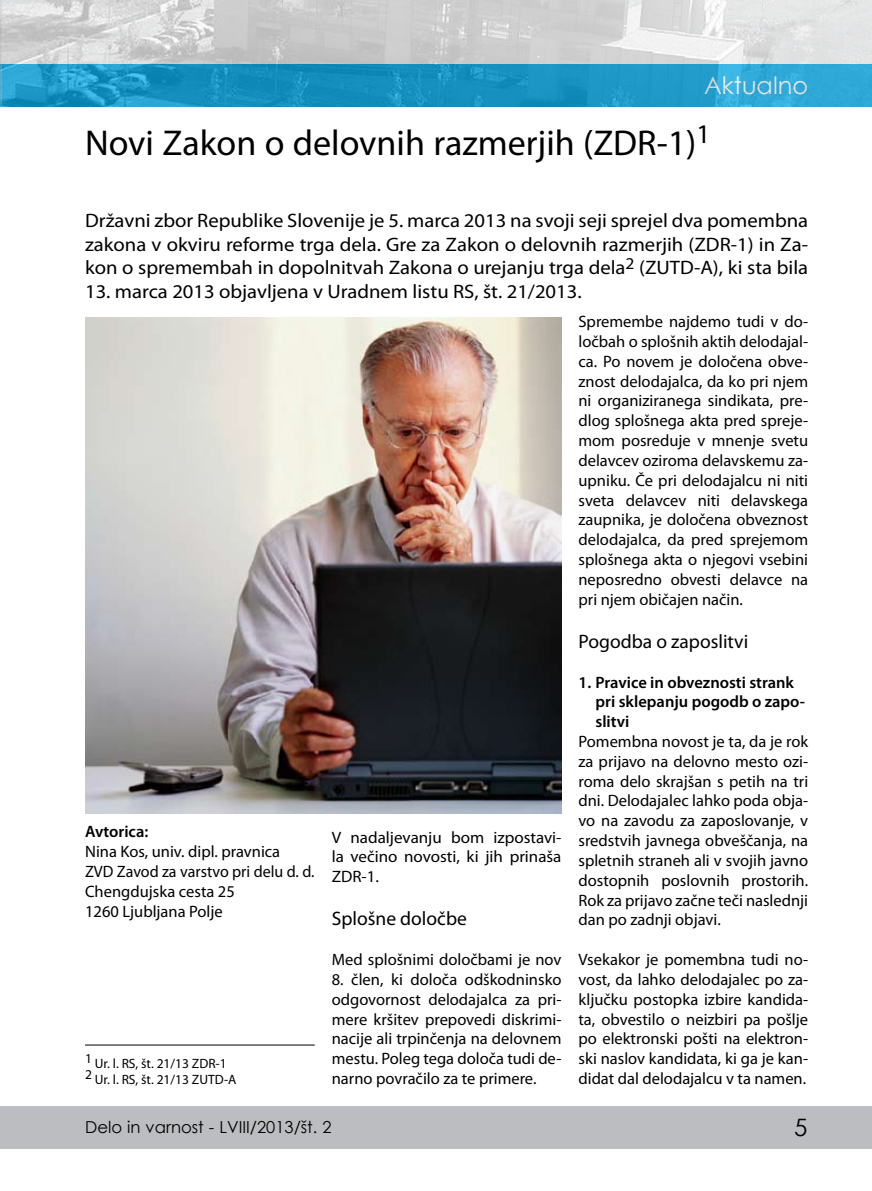
<style>
.page{position:relative;width:872px;height:1191px;background:#fff}
.page>*{position:absolute;margin:0;border:0;box-sizing:border-box;transform-origin:0 0}
.t1{font:36px "Myriad Pro";color:#000}
.t2{font:24px "Century Gothic";color:#fff}
.t3{font:24px "Century Gothic";color:#000}
.t4{font:19.5px/23.4px "Myriad Pro";color:#000;text-align:justify;scale:1.06 1}
.t5{font:19.5px "Myriad Pro";color:#000}
.t6{font:16.5px/19.8px "Myriad Pro";color:#000;text-align:justify}
.t7{font:600 16.5px/19.8px "Myriad Pro";color:#000}
.t8{font:16.5px "Century Gothic";color:#000}
.t9{font:13.5px/16.2px "Myriad Pro";color:#000}
</style>
<div class="page">
<div style="left:0;top:1106px;width:872px;height:42px;background:#bcbdc0"></div>
<img style="left:0;top:0;width:872px;height:106px">
<hr style="left:85px;top:1044px;width:230px;height:1px;background:#000">
<img style="left:85px;top:317px;width:476px;height:496px">
<h2 class="t2" style="left:704px;top:69px;width:106px">Aktualno</h2>
<h1 class="t1" style="left:85px;top:120px;width:627px">Novi Zakon o delovnih razmerjih (ZDR-1)<sup>1</sup></h1>
<p class="t4" style="left:85px;top:209px;width:684px">Državni zbor Republike Slovenije je 5. marca 2013 na svoji seji sprejel dva pomembna zakona v okviru reforme trga dela. Gre za Zakon o delovnih razmerjih (ZDR-1) in Za&shy;kon o spremembah in dopolnitvah Zakona o urejanju trga dela<sup>2</sup> (ZUTD-A), ki sta bila</p>
<p class="t4" style="left:85px;top:279px;width:470px">13. marca 2013 objavljena v Uradnem listu RS, št. 21/2013.</p>
<p class="t7" style="left:85px;top:821px;width:65px">Avtorica:</p>
<p class="t6" style="left:85px;top:841px;width:231px;text-align:left">Nina Kos, univ. dipl. pravnica<br>ZVD Zavod za varstvo pri delu d. d.<br>Chengdujska cesta 25<br>1260 Ljubljana Polje</p>
<p class="t9" style="left:85px;top:1055px;width:153px">1 Ur. l. RS, št. 21/13 ZDR-1<br>2 Ur. l. RS, št. 21/13 ZUTD-A</p>
<p class="t6" style="left:332px;top:827px;width:231px">V nadaljevanju bom izpostavi&shy;la večino novosti, ki jih prinaša ZDR-1.</p>
<p class="t5" style="left:332px;top:907px;width:137px">Splošne določbe</p>
<p class="t6" style="left:332px;top:949px;width:231px">Med splošnimi določbami je nov</p>
<p class="t6" style="left:332px;top:969px;width:231px">8. člen, ki določa odškodninsko odgovornost delodajalca za pri&shy;mere kršitev prepovedi diskrimi&shy;nacije ali trpinčenja na delovnem mestu. Poleg tega določa tudi de&shy;narno povračilo za te primere.</p>
<p class="t6" style="left:578px;top:311px;width:231px">Spremembe najdemo tudi v do&shy;ločbah o splošnih aktih delodajal&shy;ca. Po novem je določena obve&shy;znost delodajalca, da ko pri njem ni organiziranega sindikata, pre&shy;dlog splošnega akta pred spreje&shy;mom posreduje v mnenje svetu delavcev oziroma delavskemu za&shy;upniku. Če pri delodajalcu ni niti sveta delavcev niti delavskega zaupnika, je določena obveznost delodajalca, da pred sprejemom splošnega akta o njegovi vsebini neposredno obvesti delavce na pri njem običajen način.</p>
<p class="t5" style="left:578px;top:629px;width:171px">Pogodba o zaposlitvi</p>
<p class="t7" style="left:595px;top:671px;width:211px;text-indent:-17px">1. Pravice in obveznosti strank pri sklepanju pogodb o zapo&shy;slitvi</p>
<p class="t6" style="left:578px;top:731px;width:231px">Pomembna novost je ta, da je rok za prijavo na delovno mesto ozi&shy;roma delo skrajšan s petih na tri dni. Delodajalec lahko poda obja&shy;vo na zavodu za zaposlovanje, v sredstvih javnega obveščanja, na spletnih straneh ali v svojih javno dostopnih poslovnih prostorih.<br>Rok za prijavo začne teči naslednji dan po zadnji objavi.</p>
<p class="t6" style="left:578px;top:949px;width:231px">Vsekakor je pomembna tudi no&shy;vost, da lahko delodajalec po za&shy;ključku postopka izbire kandida&shy;ta, obvestilo o neizbiri pa pošlje po elektronski pošti na elektron&shy;ski naslov kandidata, ki ga je kan&shy;didat dal delodajalcu v ta namen.</p>
<p class="t8" style="left:85px;top:1115px;width:248px">Delo in varnost - LVIII/2013/št. 2</p>
<h2 class="t3" style="left:794px;top:1110px;width:15px">5</h2>
</div>
